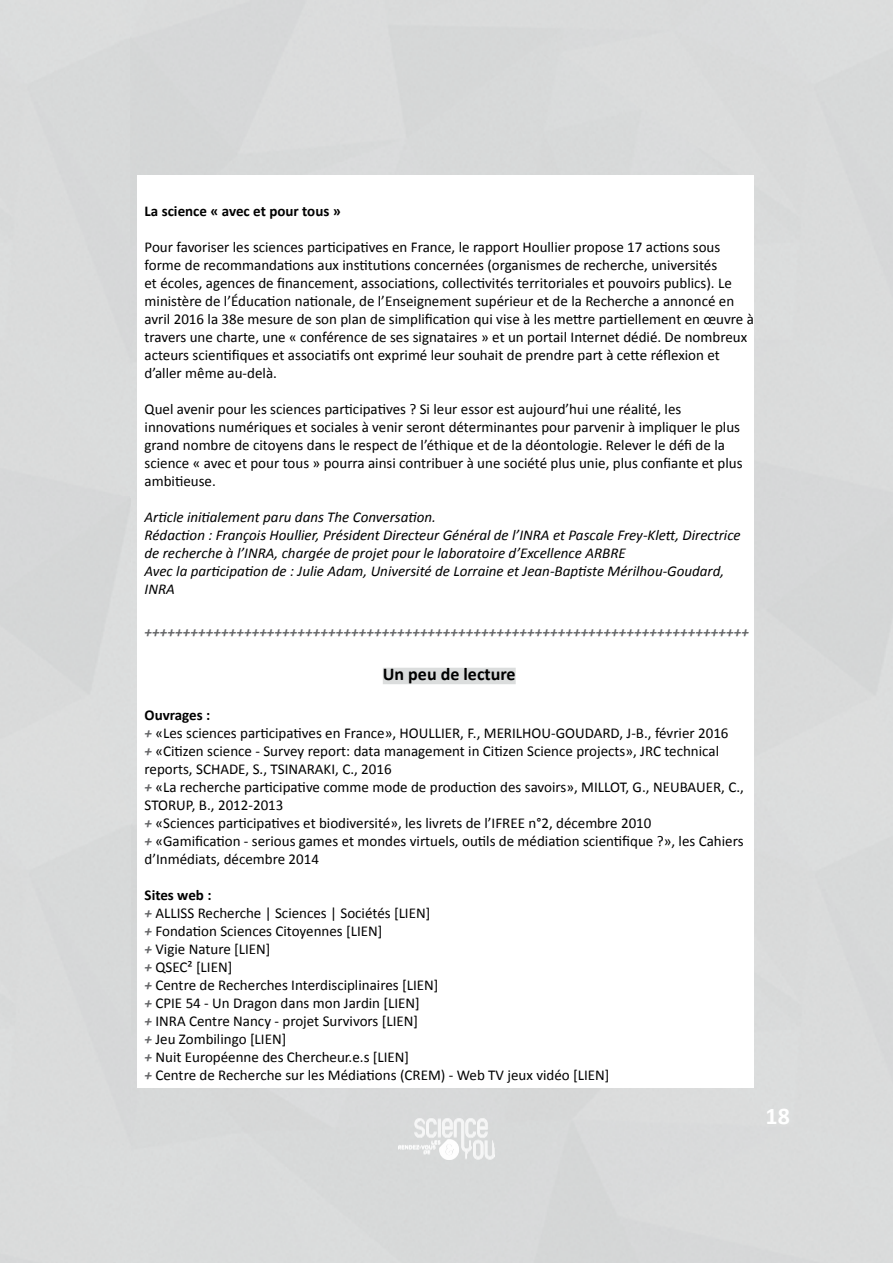
<style>
.page{position:relative;width:893px;height:1263px;background:#fff}
.page>*{position:absolute;margin:0;border:0;box-sizing:border-box;transform-origin:0 0}
.t1{font:700 24px "Calibri";color:#fff}
.t2{font:700 18px "Calibri";color:#000}
.t3{font:15px/18px "Calibri";color:#000}
.t4{font:italic 15px/18px "Calibri";color:#000}
.t5{font:italic 700 15px "Calibri";color:#636466}
.t6{font:700 15px "Calibri";color:#000}
.s1{font-weight:700}
.s2{font-weight:700;font-style:italic;color:#636466}
</style>
<div class="page">
<img style="left:398px;top:1158px;width:97px;height:2px">
<div style="left:383px;top:668px;width:133px;height:16px;background:#dbdddd"></div>
<img style="left:398px;top:1118px;width:97px;height:40px">
<p class="t6" style="left:145px;top:201px;width:198px">La science « avec et pour tous »</p>
<p class="t3" style="left:145px;top:238px;width:611px">Pour favoriser les sciences participatives en France, le rapport Houllier propose 17 actions sous forme de recommandations aux institutions concernées (organismes de recherche, universités<br>et écoles, agences de financement, associations, collectivités territoriales et pouvoirs publics). Le ministère de l’Éducation nationale, de l’Enseignement supérieur et de la Recherche a annoncé en avril 2016 la 38e mesure de son plan de simplification qui vise à les mettre partiellement en œuvre à travers une charte, une « conférence de ses signataires » et un portail I nternet dédié. De nombreux acteurs scientifiques et associatifs ont exprimé leur souhait de prendre part à cette réflexion et d’aller même au-delà.</p>
<p class="t3" style="left:145px;top:400px;width:600px">Quel avenir pour les sciences participatives ? Si leur essor est aujourd’hui une réalité, les innovations numériques et sociales à venir seront déterminantes pour parvenir à impliquer le plus grand nombre de citoyens dans le respect de l’éthique et de la déontologie. Relever le défi de la science « avec et pour tous » pourra ainsi contribuer à une société plus unie, plus confiante et plus ambitieuse.</p>
<p class="t4" style="left:145px;top:507px;width:598px">Article initialement paru dans The Conversation.<br>Rédaction : François Houllier, Président Directeur Général de l’INRA et Pascale Frey-Klett, Directrice de recherche à l’INRA, chargée de projet pour le laboratoire d’Excellence ARBRE<br>Avec la participation de : Julie Adam, Université de Lorraine et Jean-Baptiste Mérilhou-Goudard, INRA</p>
<p class="t5" style="left:145px;top:622px;width:606px">+++++++++++++++++++++++++++++++++++++++++++++++++++++++++++++++++++++++++++++++</p>
<p class="t2" style="left:383px;top:662px;width:134px">Un peu de lecture</p>
<p class="t3" style="left:145px;top:706px;width:585px"><span class="s1">Ouvrages :<br></span><span class="s2">+</span> «Les sciences participatives en France», HOU LLIE R, F., MERI LHOU-GOU DARD, J-B., février 2016 <span class="s2">+</span> «Citizen science - Survey report: data management in Citizen Science projects», JRC technical reports, SCHADE, S., TSIN</p>
<p class="t3" style="left:145px;top:760px;width:601px;text-indent:154px">ARAKI, C., 2016<br><span class="s2">+</span> «La recherche participative comme mode de production des savoirs», MI LLOT, G., NEU BAUE R, C., STORUP, B., 2012-2013<br><span class="s2">+</span> «Sciences participatives et biodiversité», les livrets de l’I FREE n°2, décembre 2010<br><span class="s2">+</span> «Gamification - serious games et mondes virtuels, outils de médiation scientifique ?», les Cahiers d’I nmédiats, décembre 2014</p>
<p class="t3" style="left:145px;top:886px;width:466px"><span class="s1">Sites web :<br></span><span class="s2">+</span> ALLISS Recherche | Sciences | Sociétés [LIEN ]<br><span class="s2">+</span> Fondation Sciences Citoyennes [LIEN]<br><span class="s2">+</span> Vigie Nature [LIEN]<br><span class="s2">+</span> QSEC² [LIEN ]<br><span class="s2">+</span> Centre de Recherches I nterdisciplinaires [LIEN]<br><span class="s2">+</span> CPIE 54 - U n Dragon dans mon Jardin [LIEN]<br><span class="s2">+</span> IN RA Centre N ancy - projet Survivors [LIEN ]<br><span class="s2">+</span> Jeu Zombilingo [LIEN]<br><span class="s2">+</span> N uit Européenne des Chercheur.e.s [LIEN]<br><span class="s2">+</span> Centre de Recherche sur les Médiations (CREM) - Web TV jeux vidéo [LIEN]</p>
<h1 class="t1" style="left:765px;top:1100px;width:26px">18</h1>
</div>
